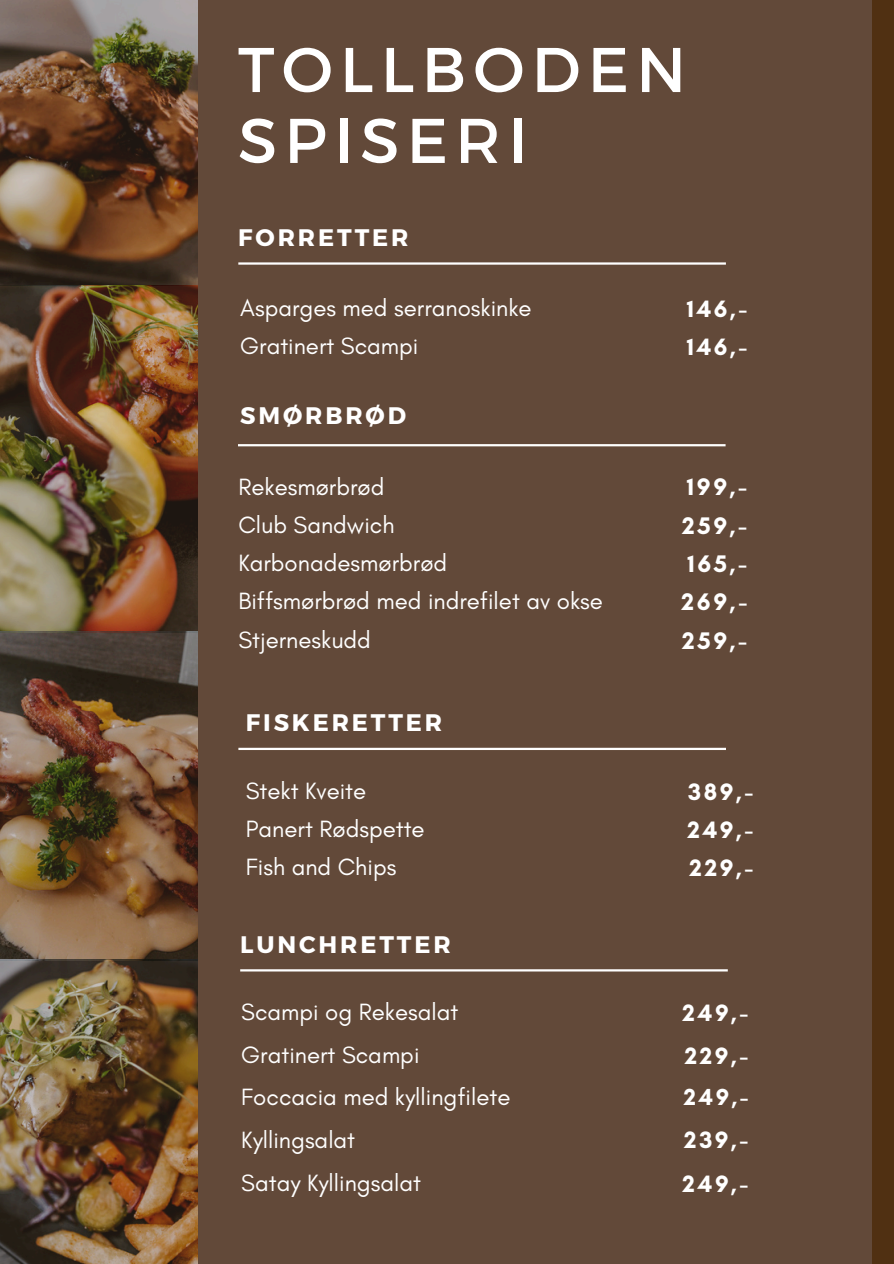
<style>
.page{position:relative;width:894px;height:1264px;background:#fff}
.page>*{position:absolute;margin:0;border:0;box-sizing:border-box;transform-origin:0 0}
.t1{font:63px/70.8px "Montserrat";letter-spacing:.115em;color:#fff}
.t2{font:700 24.45px/38.2px "Glacial Indifference";letter-spacing:.11em;color:#fff;text-align:justify}
.t3{font:700 24.15px/38.4px "Glacial Indifference";letter-spacing:.11em;color:#fff}
.t4{font:24px "Glacial Indifference";color:#fff}
.t5{font:700 23.85px "Montserrat";letter-spacing:.12em;color:#fff}
.t6{font:700 23.7px "Glacial Indifference";color:#fff}
</style>
<div class="page">
<div style="left:0;top:0;width:893px;height:1263px;background:#624939"></div>
<img style="left:0;top:0;width:197px;height:1263px">
<div style="left:871px;top:0;width:22px;height:1263px;background:#503012"></div>
<hr style="left:238px;top:444px;width:487px;height:2px;background:#fff">
<hr style="left:238px;top:747px;width:487px;height:3px;background:#fff">
<hr style="left:240px;top:969px;width:487px;height:2px;background:#fff">
<hr style="left:238px;top:262px;width:487px;height:3px;background:#fff">
<p class="t1" style="left:238px;top:31px;width:449px">TOLLBODEN<br>SPISERI</p>
<p class="t5" style="left:238px;top:222px;width:172px">FORRETTER</p>
<p class="t4" style="left:240px;top:293px;width:293px">Asparges med serranoskinke</p>
<p class="t4" style="left:240px;top:331px;width:180px">Gratinert Scampi</p>
<h1 class="t5" style="left:240px;top:400px;width:167px">SMØRBRØD</h1>
<h2 class="t4" style="left:238px;top:472px;width:147px">Rekesmørbrød</h2>
<h3 class="t4" style="left:238px;top:510px;width:158px">Club Sandwich</h3>
<p class="t4" style="left:238px;top:548px;width:210px">Karbonadesmørbrød</p>
<p class="t4" style="left:238px;top:586px;width:366px">Biffsmørbrød med indrefilet av okse</p>
<h2 class="t4" style="left:238px;top:625px;width:134px">Stjerneskudd</h2>
<p class="t5" style="left:246px;top:707px;width:198px">FISKERETTER</p>
<p class="t4" style="left:246px;top:775px;width:122px">Stekt Kveite</p>
<p class="t4" style="left:246px;top:814px;width:180px">Panert Rødspette</p>
<p class="t4" style="left:246px;top:852px;width:152px">Fish and Chips</p>
<h2 class="t5" style="left:240px;top:928px;width:212px">LUNCHRETTER</h2>
<h3 class="t4" style="left:241px;top:996px;width:218px">Scampi og Rekesalat</h3>
<p class="t4" style="left:241px;top:1039px;width:180px">Gratinert Scampi</p>
<p class="t4" style="left:241px;top:1082px;width:270px">Foccacia med kyllingfilete</p>
<p class="t4" style="left:241px;top:1125px;width:115px">Kyllingsalat</p>
<h2 class="t4" style="left:241px;top:1167px;width:181px">Satay Kyllingsalat</h2>
<p class="t3" style="left:686px;top:289px;width:62px">146,-<br>146,-</p>
<h3 class="t2" style="left:681px;top:467px;width:67px">199,- 259,- 165,- 269,- 259,-</h3>
<p class="t3" style="left:687px;top:772px;width:67px;text-align:justify">389,- 249,- 229,-</p>
<h3 class="t3" style="left:682px;top:990px;width:67px;line-height:43px">249,-<br>229,-</h3>
<h3 class="t6" style="left:683px;top:1082px;width:66px">249,-</h3>
<h3 class="t3" style="left:682px;top:1118px;width:67px;line-height:43px">239,-<br>249,-</h3>
</div>
